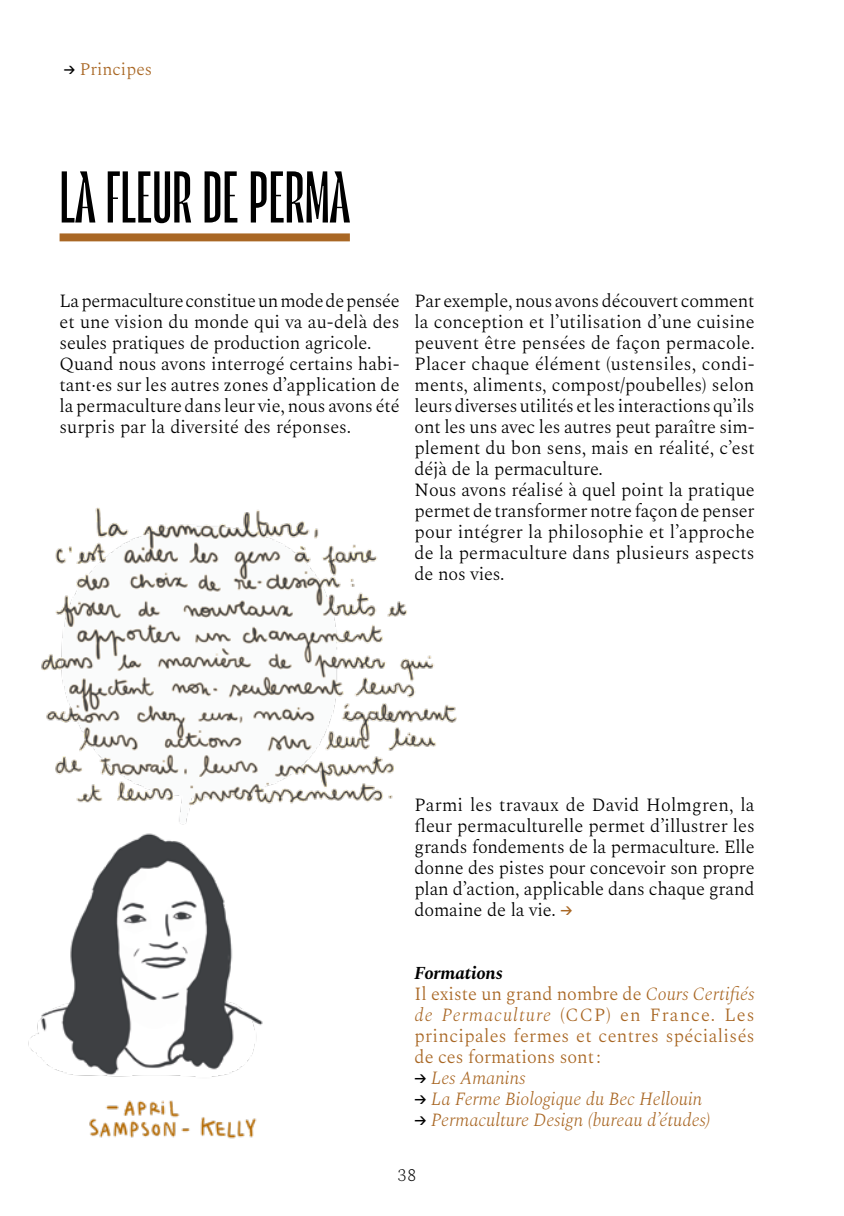
<style>
.page{position:relative;width:844px;height:1216px;background:#fff}
.page>*{position:absolute;margin:0;border:0;box-sizing:border-box;transform-origin:0 0}
.t1{font:63px "Le Murmure";color:#000}
.t2{font:300 18.38px/21px "Spectral";color:#000}
.t3{font:300 18.38px/21px "Spectral";letter-spacing:.02em;color:#a96724}
.t4{font:italic 300 18.38px "Spectral";color:#a96724}
.t5{font:300 17.5px "Spectral";color:#a96724}
.t6{font:200 17.5px "Spectral";color:#000}
.s1{color:#000}
.s2{color:#a96724}
.s3{font-weight:700;font-style:italic;color:#000}
.s4{font-style:italic}
.s5{font-style:normal;color:#000}
</style>
<div class="page">
<div style="left:60px;top:233px;width:290px;height:8px;background:#a96724"></div>
<img style="left:28px;top:507px;width:429px;height:632px">
<p class="t5" style="left:64px;top:57px;width:90px"><span class="s1">→</span> Principes</p>
<h1 class="t1" style="left:60px;top:159px;width:292px">LA FLEUR DE PERMA</h1>
<p class="t2" style="left:60px;top:290px;width:341px">La permaculture constitue un mode de pensée et une vision du monde qui va au-delà des seules pratiques de production agricole.<br>Quand nous avons interrogé certains habi&shy;tant·es sur les autres zones d’application de la permaculture dans leur vie, nous avons été surpris par la diversité des réponses.</p>
<p class="t2" style="left:414px;top:290px;width:342px">Par exemple, nous avons découvert comment la conception et l’utilisation d’une cuisine peuvent être pensées de façon permacole.<br>Placer chaque élément (ustensiles, condi&shy;ments, aliments, compost/poubelles) selon leurs diverses utilités et les interactions qu’ils ont les uns avec les autres peut paraître sim&shy;plement du bon sens, mais en réalité, c’est déjà de la permaculture.<br>Nous avons réalisé à quel point la pratique permet de transformer notre façon de penser pour intégrer la philosophie et l’approche de la permaculture dans plusieurs aspects de nos vies.</p>
<p class="t2" style="left:414px;top:794px;width:341px;text-align:justify">Parmi les travaux de David Holmgren, la fleur permaculturelle permet d’illustrer les grands fondements de la permaculture. Elle donne des pistes pour concevoir son propre plan d’action, applicable dans chaque grand domaine de la vie. <span class="s2">→</span></p>
<p class="t3" style="left:414px;top:962px;width:341px"><span class="s3">Formations<br></span>Il existe un grand nombre de <span class="s4">Cours Certifiés de Permaculture</span> (CCP) en France. Les principales fermes et centres spécialisés de ces formations sont :</p>
<p class="t4" style="left:414px;top:1064px;width:113px"><span class="s5">→</span> Les Amanins</p>
<p class="t4" style="left:414px;top:1085px;width:289px"><span class="s5">→</span> La Ferme Biologique du Bec Hellouin</p>
<p class="t4" style="left:414px;top:1106px;width:297px"><span class="s5">→</span> Permaculture Design (bureau d’études)</p>
<p class="t6" style="left:398px;top:1162px;width:20px">38</p>
</div>
